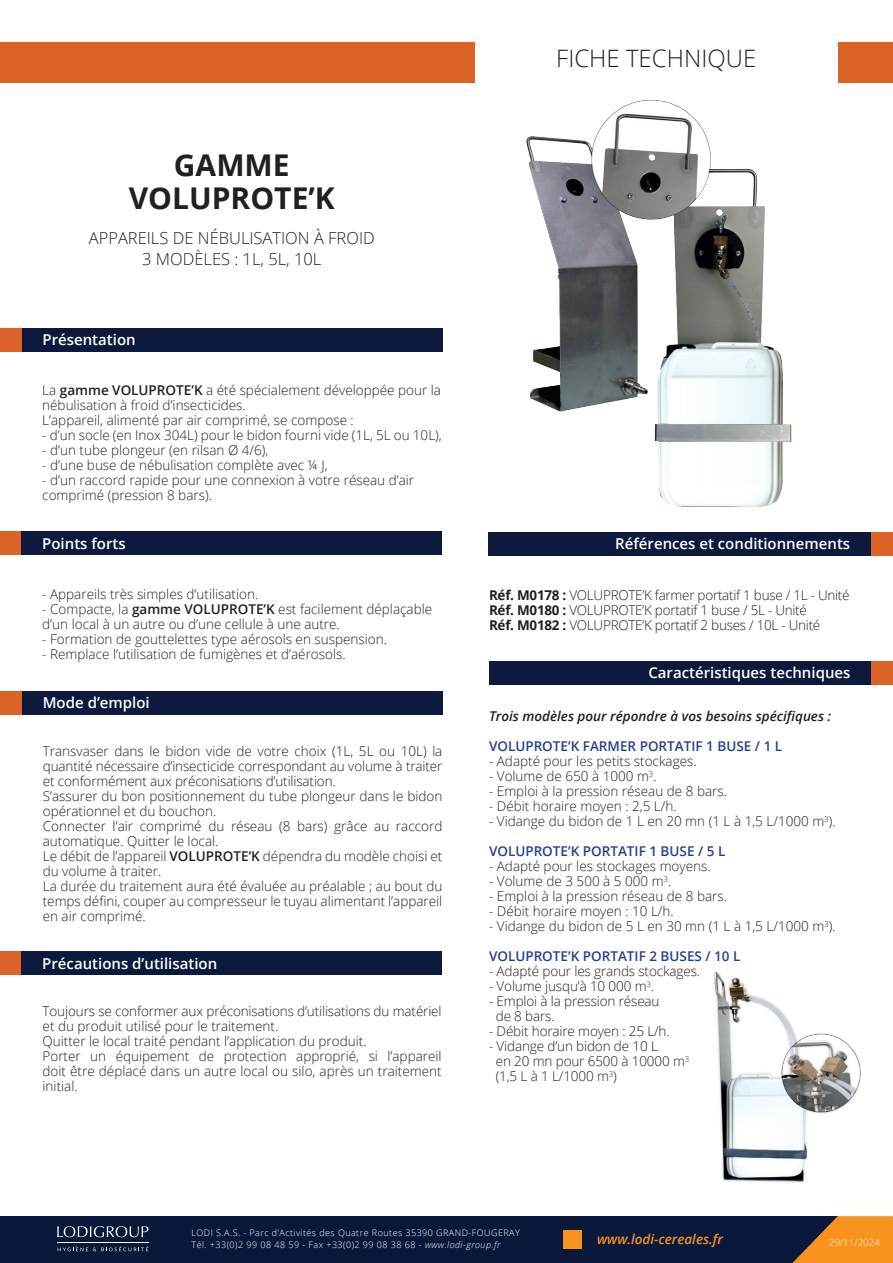
<style>
.page{position:relative;width:893px;height:1263px;background:#fff}
.page>*{position:absolute;margin:0;border:0;box-sizing:border-box;transform-origin:0 0}
.t1{font:700 30px/33px "Open Sans";color:#231f20;text-align:center}
.t2{font:300 24px "Open Sans";color:#231f20}
.t3{font:300 16.5px/21px "Open Sans";color:#231f20;text-align:center}
.t4{font:600 15px "Open Sans";color:#fff}
.t5{font:300 13.5px/15px "Open Sans";color:#231f20}
.t6{font:300 13.5px/15px "Open Sans";letter-spacing:-.02em;color:#231f20}
.t7{font:600 13.5px "Open Sans";color:#253f8e}
.t8{font:italic 600 13.5px "Open Sans";color:#231f20}
.t9{font:italic 600 13.5px "Open Sans";color:#f7931d}
.t10{font:300 9.75px "Open Sans";color:#fff}
.t11{font:300 9px/12px "Open Sans";letter-spacing:.05em;color:#fff}
.s1{font-weight:600}
.s2{font-weight:700}
.s3{font-style:italic}
</style>
<div class="page">
<div style="left:0;top:42px;width:475px;height:41px;background:#db6328"></div>
<div style="left:839px;top:42px;width:54px;height:41px;background:#db6328"></div>
<div style="left:489px;top:532px;width:404px;height:23px;background:#0c193d"></div>
<div style="left:0;top:329px;width:442px;height:23px;background:#0c193d"></div>
<div style="left:0;top:329px;width:21px;height:23px;background:#db6328"></div>
<div style="left:871px;top:532px;width:22px;height:23px;background:#db6328"></div>
<div style="left:0;top:532px;width:442px;height:23px;background:#0c193d"></div>
<div style="left:0;top:532px;width:21px;height:23px;background:#db6328"></div>
<div style="left:0;top:1216px;width:838px;height:47px;background:#0a183c"></div>
<svg style="left:792px;top:1216px;width:101px;height:47px"></svg>
<svg style="left:57px;top:1226px;width:91px;height:11px"></svg>
<svg style="left:58px;top:1246px;width:90px;height:5px"></svg>
<hr style="left:57px;top:1242px;width:91px;height:1px;background:#fff">
<div style="left:563px;top:1230px;width:19px;height:19px;background:#f7931d"></div>
<div style="left:0;top:691px;width:442px;height:23px;background:#0c193d"></div>
<div style="left:0;top:691px;width:21px;height:23px;background:#db6328"></div>
<div style="left:489px;top:661px;width:404px;height:23px;background:#0c193d"></div>
<div style="left:872px;top:661px;width:21px;height:23px;background:#db6328"></div>
<img style="left:526px;top:99px;width:266px;height:408px">
<img style="left:713px;top:971px;width:148px;height:212px">
<div style="left:0;top:951px;width:442px;height:24px;background:#0c193d"></div>
<div style="left:0;top:952px;width:21px;height:23px;background:#db6328"></div>
<h1 class="t1" style="left:129px;top:148px;width:208px">GAMME<br>VOLUPROTE’K</h1>
<p class="t3" style="left:89px;top:227px;width:287px">APPAREILS DE NÉBULISATION À FROID<br>3 MODÈLES : 1L, 5L, 10L</p>
<p class="t4" style="left:43px;top:330px;width:95px">Présentation</p>
<p class="t5" style="left:42px;top:382px;width:400px">La <span class="s1">gamme VOLUPROTE’K</span> a été spécialement développée pour la nébulisation à froid d’insecticides.<br>L’appareil, alimenté par air comprimé, se compose :</p>
<p class="t5" style="left:42px;top:427px;width:401px">- d’un socle (en Inox 304L) pour le bidon fourni vide (1L, 5L ou 10L),</p>
<p class="t5" style="left:42px;top:442px;width:228px">- d’un tube plongeur (en rilsan Ø 4/6),</p>
<p class="t5" style="left:42px;top:457px;width:287px">- d’une buse de nébulisation complète avec ¼ J,</p>
<p class="t5" style="left:42px;top:472px;width:373px">- d’un raccord rapide pour une connexion à votre réseau d’air comprimé (pression 8 bars).</p>
<p class="t4" style="left:42px;top:533px;width:85px">Points forts</p>
<p class="t5" style="left:42px;top:587px;width:218px">- Appareils très simples d’utilisation.</p>
<p class="t5" style="left:42px;top:602px;width:391px">- Compacte, la <span class="s1">gamme VOLUPROTE’K</span> est facilement déplaçable d’un local à un autre ou d’une cellule à une autre.</p>
<p class="t5" style="left:42px;top:632px;width:346px">- Formation de gouttelettes type aérosols en suspension.</p>
<p class="t5" style="left:42px;top:647px;width:305px">- Remplace l’utilisation de fumigènes et d’aérosols.</p>
<p class="t4" style="left:43px;top:693px;width:108px">Mode d’emploi</p>
<p class="t5" style="left:43px;top:743px;width:401px">Transvaser dans le bidon vide de votre choix (1L, 5L ou 10L) la quantité nécessaire d’insecticide correspondant au volume à traiter et conformément aux préconisations d’utilisation.<br>S’assurer du bon positionnement du tube plongeur dans le bidon opérationnel et du bouchon.<br>Connecter l’air comprimé du réseau (8 bars) grâce au raccord automatique. Quitter le local.<br>Le débit de l’appareil <span class="s1">VOLUPROTE’K</span> dépendra du modèle choisi et du volume à traiter.<br>La durée du traitement aura été évaluée au préalable ; au bout du temps défini, couper au compresseur le tuyau alimentant l’appareil en air comprimé.</p>
<p class="t4" style="left:42px;top:953px;width:176px">Précautions d’utilisation</p>
<p class="t5" style="left:43px;top:1003px;width:401px">Toujours se conformer aux préconisations d’utilisations du matériel et du produit utilisé pour le traitement.<br>Quitter le local traité pendant l’application du produit.<br>Porter un équipement de protection approprié, si l’appareil doit être déplacé dans un autre local ou silo, après un traitement initial.</p>
<h2 class="t2" style="left:556px;top:42px;width:201px">FICHE TECHNIQUE</h2>
<p class="t4" style="left:615px;top:533px;width:236px">Références et conditionnements</p>
<p class="t6" style="left:489px;top:588px;width:362px"><span class="s2">Réf. M0178 :</span> VOLUPROTE’K farmer portatif 1 buse / 1L - Unité<br><span class="s2">Réf. M0180 :</span> VOLUPROTE’K portatif 1 buse / 5L - Unité<br><span class="s2">Réf. M0182 :</span> VOLUPROTE’K portatif 2 buses / 10L - Unité</p>
<p class="t4" style="left:648px;top:662px;width:204px">Caractéristiques techniques</p>
<p class="t8" style="left:489px;top:707px;width:344px">Trois modèles pour répondre à vos besoins spécifiques :</p>
<p class="t7" style="left:489px;top:737px;width:295px">VOLUPROTE’K FARMER PORTATIF 1 BUSE / 1 L</p>
<p class="t5" style="left:489px;top:753px;width:209px">- Adapté pour les petits stockages.</p>
<p class="t5" style="left:489px;top:768px;width:169px">- Volume de 650 à 1000 m<sup>3</sup>.</p>
<p class="t5" style="left:489px;top:783px;width:239px">- Emploi à la pression réseau de 8 bars.</p>
<p class="t5" style="left:489px;top:798px;width:189px">- Débit horaire moyen : 2,5 L/h.</p>
<p class="t5" style="left:489px;top:813px;width:348px">- Vidange du bidon de 1 L en 20 mn (1 L à 1,5 L/1000 m<sup>3</sup>).</p>
<p class="t7" style="left:489px;top:842px;width:238px">VOLUPROTE’K PORTATIF 1 BUSE / 5 L</p>
<p class="t5" style="left:489px;top:858px;width:223px">- Adapté pour les stockages moyens.</p>
<p class="t5" style="left:489px;top:873px;width:184px">- Volume de 3 500 à 5 000 m<sup>3</sup>.</p>
<p class="t5" style="left:489px;top:888px;width:239px">- Emploi à la pression réseau de 8 bars.</p>
<p class="t5" style="left:489px;top:903px;width:186px">- Débit horaire moyen : 10 L/h.</p>
<p class="t5" style="left:489px;top:918px;width:348px">- Vidange du bidon de 5 L en 30 mn (1 L à 1,5 L/1000 m<sup>3</sup>).</p>
<p class="t7" style="left:489px;top:947px;width:253px">VOLUPROTE’K PORTATIF 2 BUSES / 10 L</p>
<p class="t5" style="left:489px;top:963px;width:213px">- Adapté pour les grands stockages.</p>
<p class="t5" style="left:489px;top:978px;width:167px">- Volume jusqu’à 10 000 m<sup>3</sup>.</p>
<p class="t5" style="left:496px;top:993px;width:165px;text-indent:-7px">- Emploi à la pression réseau de 8 bars.</p>
<p class="t5" style="left:489px;top:1023px;width:182px">- Débit horaire moyen : 25 L/h.</p>
<p class="t5" style="left:496px;top:1038px;width:195px;text-indent:-7px">- Vidange d’un bidon de 10 L<br>en 20 mn pour 6500 à 10000 m<sup>3 </sup>(1,5 L à 1 L/1000 m<sup>3</sup>)</p>
<p class="t11" style="left:192px;top:1227px;width:330px">LODI S.A.S. - Parc d’Activités des Quatre Routes 35390 GRAND-FOUGERAY<br>Tél. +33(0)2 99 08 48 59 - Fax +33(0)2 99 08 38 68 - <span class="s3">www.lodi-group.fr</span></p>
<p class="t9" style="left:597px;top:1230px;width:127px">www.lodi-cereales.fr</p>
<p class="t10" style="left:829px;top:1236px;width:53px">29/11/2024</p>
</div>
